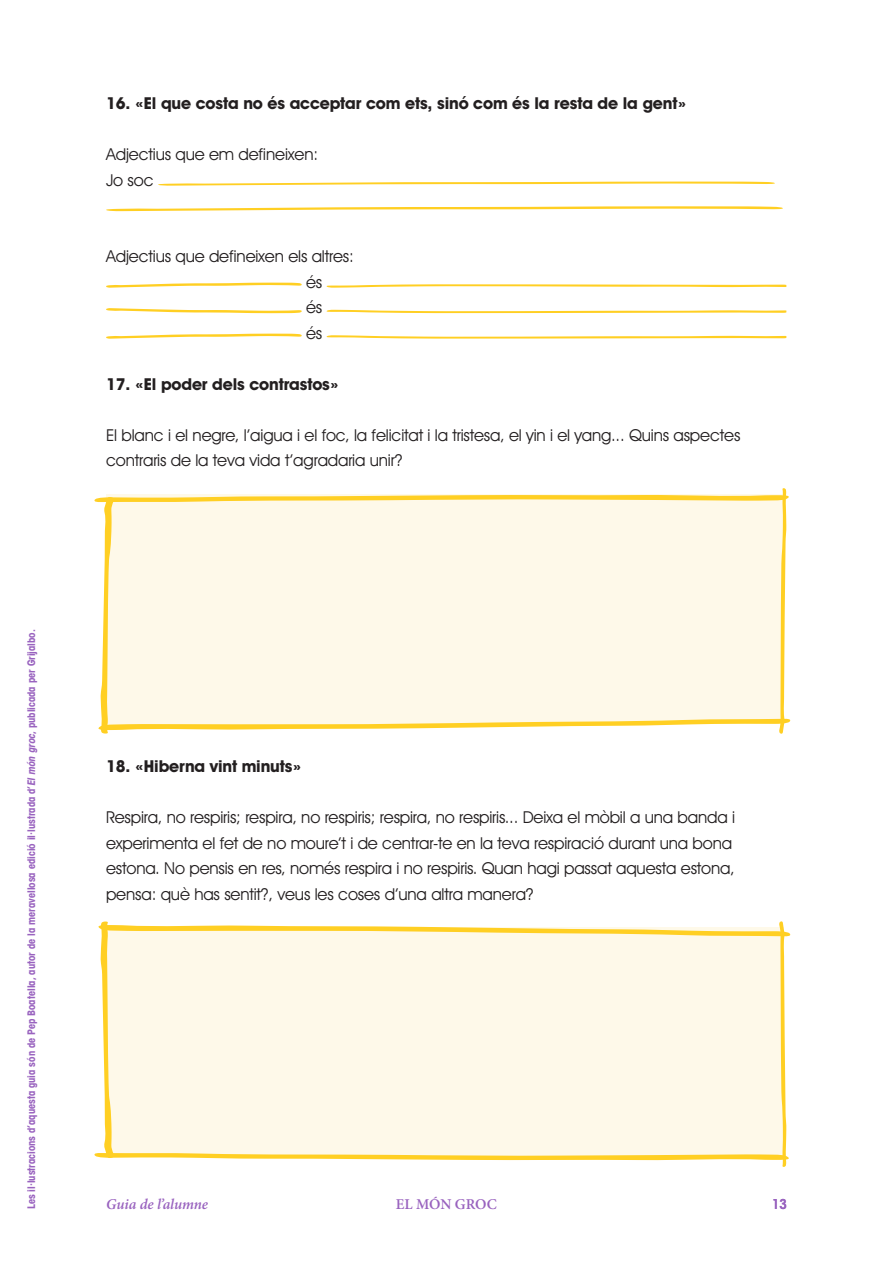
<style>
.page{position:relative;width:893px;height:1263px;background:#fff}
.page>*{position:absolute;margin:0;border:0;box-sizing:border-box;transform-origin:0 0}
.text_13_17{font:16.5px/25.5px "Avant Garde IT Cby BT";letter-spacing:-.01em;color:#231f20}
.text_13_17-2{font:700 16.5px "Avant Garde IT Cby BT";letter-spacing:-.01em;color:#231f20}
.t1{font:italic 600 15px "Minion Pro";letter-spacing:-.01em;color:#9963bf}
.t2{font:600 15px "Minion Pro";letter-spacing:-.005em;color:#9963bf}
.t3{font:600 condensed 13.5px "ITC Avant Garde Std";color:#9963bf}
.t4{font:700 condensed 10.5px "Avant Garde IT Cby BT";color:#9963bf}
.s1{font-style:italic}
</style>
<div class="page">
<svg style="left:158px;top:182px;width:617px;height:4px"></svg>
<svg style="left:106px;top:206px;width:677px;height:5px"></svg>
<svg style="left:106px;top:283px;width:196px;height:5px"></svg>
<svg style="left:326px;top:284px;width:461px;height:4px"></svg>
<svg style="left:106px;top:308px;width:196px;height:5px"></svg>
<svg style="left:326px;top:310px;width:461px;height:3px"></svg>
<svg style="left:106px;top:334px;width:196px;height:5px"></svg>
<svg style="left:326px;top:335px;width:461px;height:4px"></svg>
<svg style="left:94px;top:488px;width:697px;height:246px;background:#fef7e0"></svg>
<svg style="left:94px;top:921px;width:697px;height:246px;background:#fef7e0"></svg>
<p class="t4" style="left:25px;top:1209px;width:581px;rotate:-90deg">Les il·lustracions d’aquesta guia són de Pep Boatella, autor de la meravellosa edició il·lustrada d’<span class="s1">El món groc</span>, publicada per Grijalbo.</p>
<p class="text_13_17-2" style="left:106px;top:93px;width:582px">16. «El que costa no és acceptar com ets, sinó com és la resta de la gent»</p>
<p class="text_13_17" style="left:106px;top:141px;width:214px">Adjectius que em defineixen:</p>
<p class="text_13_17" style="left:106px;top:167px;width:49px">Jo soc</p>
<p class="text_13_17" style="left:106px;top:243px;width:249px">Adjectius que defineixen els altres:</p>
<p class="text_13_17" style="left:306px;top:269px;width:18px">és</p>
<p class="text_13_17" style="left:306px;top:294px;width:18px">és és</p>
<p class="text_13_17-2" style="left:106px;top:374px;width:235px">17. «El poder dels contrastos»</p>
<p class="text_13_17" style="left:106px;top:422px;width:636px">El blanc i el negre, l’aigua i el foc, la felicitat i la tristesa, el yin i el yang... Quins aspectes contraris de la teva vida t’agradaria unir?</p>
<p class="text_13_17-2" style="left:106px;top:756px;width:197px">18. «Hiberna vint minuts»</p>
<p class="text_13_17" style="left:106px;top:804px;width:630px">Respira, no respiris; respira, no respiris; respira, no respiris... Deixa el mòbil a una banda i experimenta el fet de no moure’t i de centrar-te en la teva respiració durant una bona estona. No pensis en res, només respira i no respiris. Quan hagi passat aquesta estona, pensa: què has sentit?, veus les coses d’una altra manera?</p>
<p class="t1" style="left:106px;top:1195px;width:103px">Guia de l’alumne</p>
<p class="t2" style="left:396px;top:1195px;width:103px">EL MÓN GROC</p>
<p class="t3" style="left:772px;top:1196px;width:16px">13</p>
</div>
